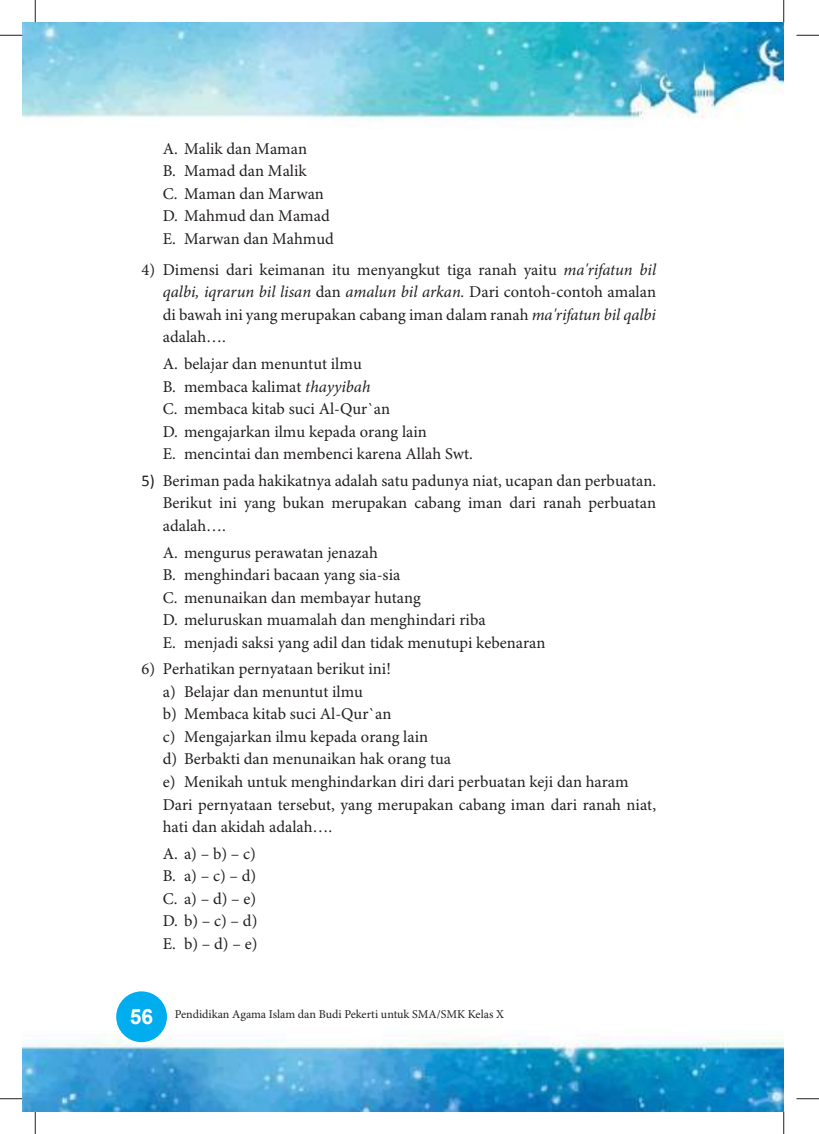
<style>
.page{position:relative;width:819px;height:1134px;background:#fff}
.page>*{position:absolute;margin:0;border:0;box-sizing:border-box;transform-origin:0 0}
.t1{font:700 21px "Arial";color:#fff}
.t2{font:16.5px/22.5px "Minion Pro";color:#231f20}
.t3{font:12px "Minion Pro";letter-spacing:-.005em;color:#231f20}
.s1{font-style:italic}
.s2{font-family:"Calibri"}
</style>
<div class="page">
<img style="left:22px;top:22px;width:762px;height:1089px">
<div style="left:115px;top:989px;width:53px;height:54px;background:#00aeef;border-radius:50%"></div>
<div style="left:113px;top:988px;width:57px;height:57px;border:3px solid #fff;border-radius:50%"></div>
<hr style="left:0;top:34px;width:23px;height:2px;background:#fff">
<hr style="left:0;top:1097px;width:23px;height:2px;background:#fff">
<hr style="left:34px;top:0;width:2px;height:23px;background:#fff">
<svg style="left:0;top:35px;width:23px;height:1px"></svg>
<svg style="left:796px;top:35px;width:23px;height:1px"></svg>
<svg style="left:0;top:1098px;width:23px;height:1px"></svg>
<svg style="left:796px;top:1098px;width:23px;height:1px"></svg>
<svg style="left:35px;top:0;width:1px;height:23px"></svg>
<svg style="left:35px;top:1111px;width:1px;height:23px"></svg>
<svg style="left:783px;top:0;width:1px;height:23px"></svg>
<svg style="left:783px;top:1111px;width:1px;height:23px"></svg>
<p class="t2" style="left:163px;top:138px;width:173px">A. Malik dan Maman<br>B. Mamad dan Malik<br>C. Maman dan Marwan<br>D. Mahmud dan Mamad<br>E. Marwan dan Mahmud</p>
<p class="t2" style="left:163px;top:259px;width:495px;text-align:justify;text-indent:-21px">4) Dimensi dari keimanan itu menyangkut tiga ranah yaitu <span class="s1">ma'rifatun bil qalbi, iqrarun bil lisan</span> dan <span class="s1">amalun bil arkan.</span> Dari contoh-contoh amalan di bawah ini yang merupakan cabang iman dalam ranah <span class="s1">ma'rifatun bil qalbi </span>adalah….</p>
<p class="t2" style="left:163px;top:353px;width:312px">A. belajar dan menuntut ilmu<br>B. membaca kalimat <span class="s1">thayyibah<br></span>C. membaca kitab suci Al-Qur`an<br>D. mengajarkan ilmu kepada orang lain<br>E. mencintai dan membenci karena Allah Swt.</p>
<p class="t2" style="left:163px;top:470px;width:495px;text-align:justify;text-indent:-21px"><span class="s2">5)</span> Beriman pada hakikatnya adalah satu padunya niat, ucapan dan perbuatan.<br>Berikut ini yang bukan merupakan cabang iman dari ranah perbuatan adalah….</p>
<p class="t2" style="left:163px;top:541px;width:384px">A. mengurus perawatan jenazah<br>B. menghindari bacaan yang sia-sia<br>C. menunaikan dan membayar hutang<br>D. meluruskan muamalah dan menghindari riba<br>E. menjadi saksi yang adil dan tidak menutupi kebenaran</p>
<p class="t2" style="left:163px;top:658px;width:495px;text-indent:-21px">6) Perhatikan pernyataan berikut ini!<br>a) Belajar dan menuntut ilmu<br>b) Membaca kitab suci Al-Qur`an<br>c) Mengajarkan ilmu kepada orang lain<br>d) Berbakti dan menunaikan hak orang tua<br>e) Menikah untuk menghindarkan diri dari perbuatan keji dan haram Dari pernyataan tersebut, yang merupakan cabang iman dari ranah niat, hati dan akidah adalah….</p>
<p class="t2" style="left:163px;top:843px;width:96px;text-align:justify">A. a) – b) – c)<br>B. a) – c) – d)<br>C. a) – d) – e)<br>D. b) – c) – d)<br>E. b) – d) – e)</p>
<p class="t1" style="left:130px;top:1004px;width:25px">56</p>
<p class="t3" style="left:175px;top:1008px;width:331px">Pendidikan Agama Islam dan Budi Pekerti untuk SMA/SMK Kelas X</p>
</div>
